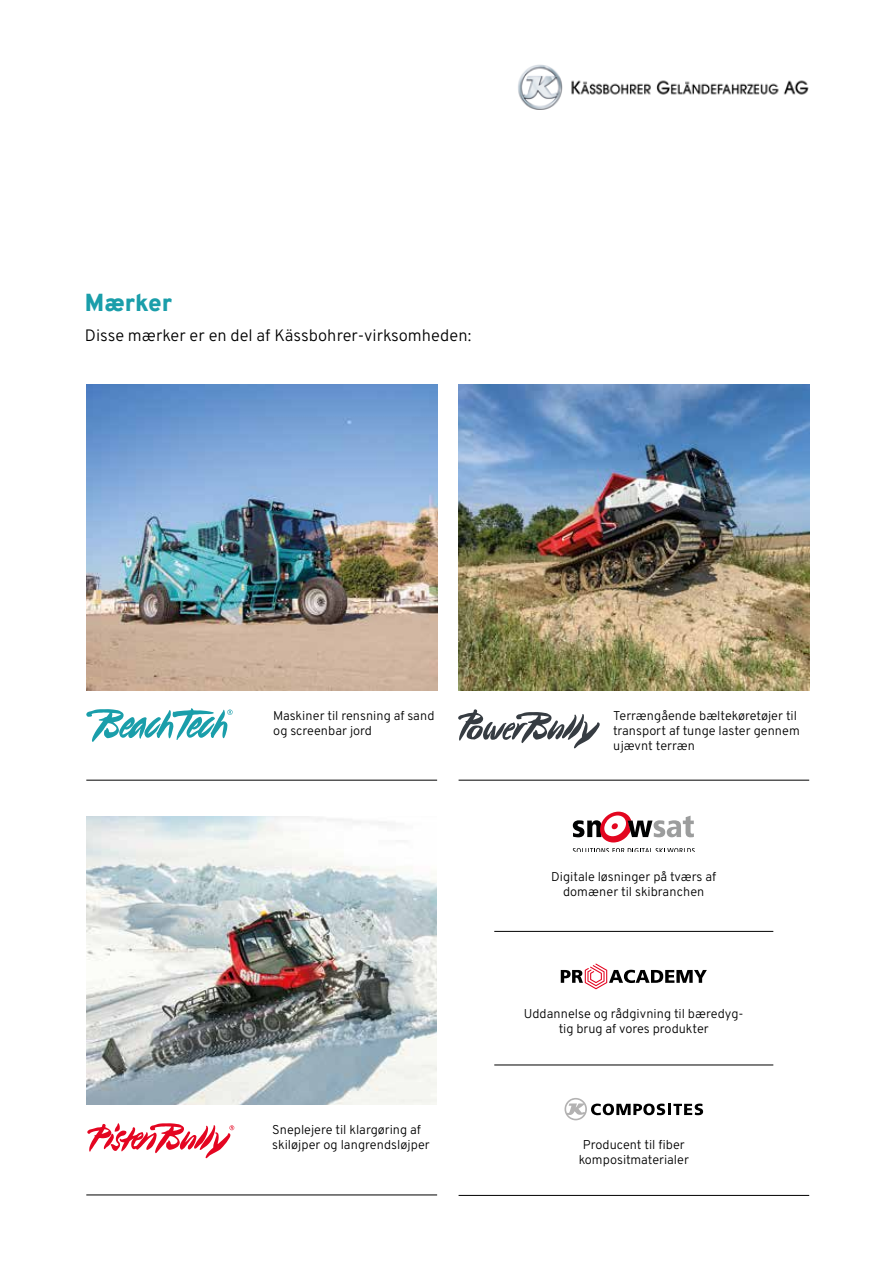
<style>
.page{position:relative;width:893px;height:1263px;background:#fff}
.page>*{position:absolute;margin:0;border:0;box-sizing:border-box;transform-origin:0 0}
.t1{font:900 24px "Overpass";color:#1a9eaa}
.t2{font:16.5px "Overpass";color:#000}
.t3{font:12.75px/15px "Overpass";color:#000}
</style>
<div class="page">
<svg style="left:458px;top:709px;width:142px;height:39px"></svg>
<img style="left:458px;top:384px;width:351px;height:306px">
<img style="left:86px;top:816px;width:351px;height:288px">
<svg style="left:87px;top:1123px;width:147px;height:35px"></svg>
<svg style="left:564px;top:1098px;width:139px;height:22px"></svg>
<svg style="left:561px;top:963px;width:146px;height:26px"></svg>
<hr style="left:459px;top:780px;width:350px;height:1px;background:#000">
<hr style="left:86px;top:1194px;width:351px;height:1px;background:#000">
<hr style="left:86px;top:780px;width:351px;height:1px;background:#000">
<hr style="left:494px;top:931px;width:279px;height:1px;background:#000">
<hr style="left:494px;top:1064px;width:279px;height:1px;background:#000">
<hr style="left:459px;top:1195px;width:350px;height:1px;background:#000">
<img style="left:518px;top:64px;width:291px;height:46px">
<img style="left:86px;top:384px;width:351px;height:306px">
<svg style="left:86px;top:708px;width:147px;height:34px"></svg>
<svg style="left:573px;top:812px;width:121px;height:30px"></svg>
<svg style="left:573px;top:848px;width:122px;height:4px"></svg>
<h1 class="t1" style="left:85px;top:286px;width:89px">Mærker</h1>
<p class="t2" style="left:85px;top:322px;width:388px">Disse mærker er en del af Kässbohrer-virksomheden:</p>
<p class="t3" style="left:273px;top:708px;width:163px">Maskiner til rensning af sand og screenbar jord</p>
<p class="t3" style="left:272px;top:1122px;width:159px">Sneplejere til klargøring af skiløjper og langrendsløjper</p>
<p class="t3" style="left:613px;top:708px;width:188px">Terrængående bæltekøretøjer til transport af tunge laster gennem ujævnt terræn</p>
<p class="t3" style="left:551px;top:869px;width:166px;text-align:center">Digitale løsninger på tværs af domæner til skibranchen</p>
<p class="t3" style="left:524px;top:1006px;width:221px;text-align:center">Uddannelse og rådgivning til bæredyg&shy;tig brug af vores produkter</p>
<p class="t3" style="left:579px;top:1136px;width:112px;text-align:center">Producent til fiber kompositmaterialer</p>
</div>
